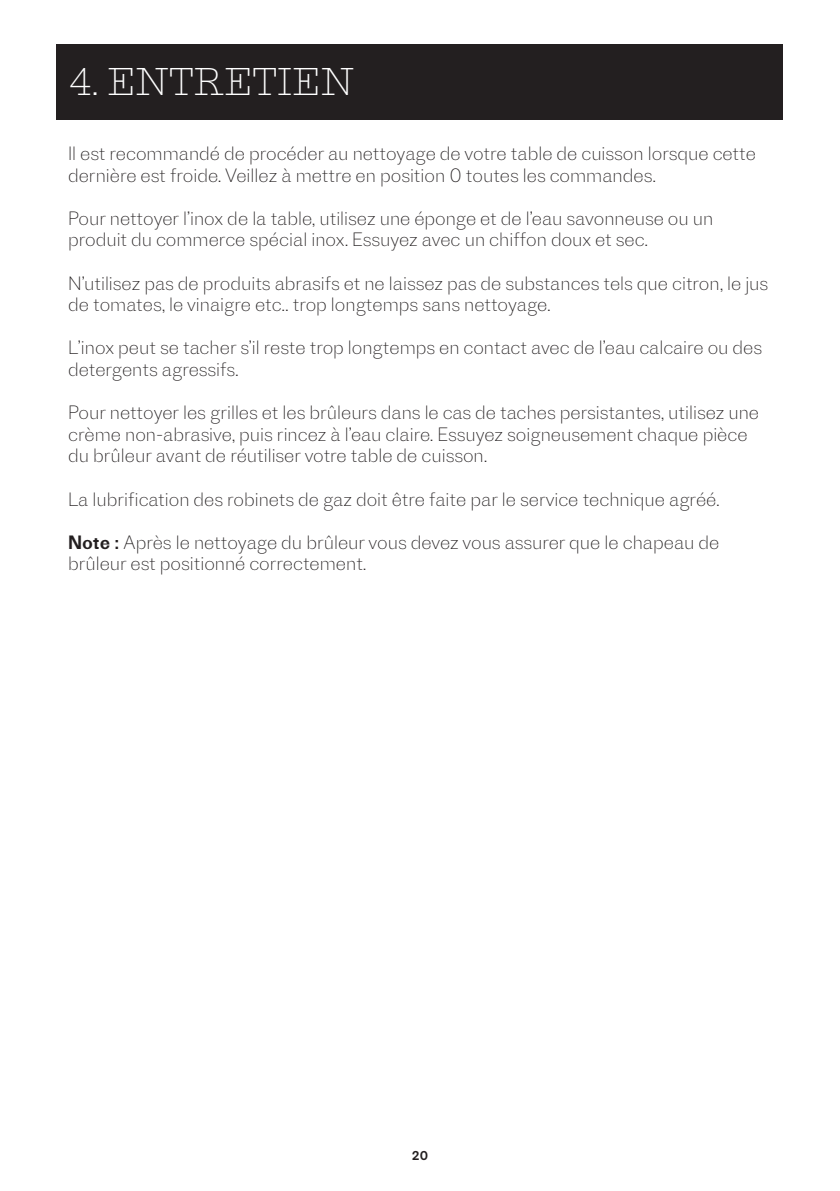
<style>
.page{position:relative;width:840px;height:1191px;background:#fff}
.page>*{position:absolute;margin:0;border:0;box-sizing:border-box;transform-origin:0 0}
.t1{font:200 36px "Proto Slab";letter-spacing:.01em;color:#fff}
.t2{font:200 18px/21.6px "Proto Grotesk";color:#231f20}
.t3{font:12px "Proto Grotesk";color:#231f20}
.s1{font-weight:400}
</style>
<div class="page">
<div style="left:57px;top:44px;width:725px;height:75px;background:#231f20"></div>
<p class="t1" style="left:68px;top:57px;width:287px">4. ENTRETIEN</p>
<p class="t2" style="left:68px;top:142px;width:689px">Il est recommandé de procéder au nettoyage de votre table de cuisson lorsque cette dernière est froide. Veillez à mettre en position 0 toutes les commandes.</p>
<p class="t2" style="left:68px;top:207px;width:646px">Pour nettoyer l’inox de la table, utilisez une éponge et de l’eau savonneuse ou un produit du commerce spécial inox. Essuyez avec un chiffon doux et sec.</p>
<p class="t2" style="left:68px;top:271px;width:701px">N’utilisez pas de produits abrasifs et ne laissez pas de substances tels que citron, le jus de tomates, le vinaigre etc.. trop longtemps sans nettoyage.</p>
<p class="t2" style="left:68px;top:336px;width:695px">L’inox peut se tacher s’il reste trop longtemps en contact avec de l’eau calcaire ou des detergents agressifs.</p>
<p class="t2" style="left:68px;top:401px;width:692px">Pour nettoyer les grilles et les brûleurs dans le cas de taches persistantes, utilisez une crème non-abrasive, puis rincez à l’eau claire. Essuyez soigneusement chaque pièce du brûleur avant de réutiliser votre table de cuisson.</p>
<p class="t2" style="left:68px;top:487px;width:652px">La lubrification des robinets de gaz doit être faite par le service technique agréé.</p>
<p class="t2" style="left:68px;top:531px;width:652px"><span class="s1">Note :</span> Après le nettoyage du brûleur vous devez vous assurer que le chapeau de brûleur est positionné correctement.</p>
<p class="t3" style="left:411px;top:1147px;width:18px">20</p>
</div>
